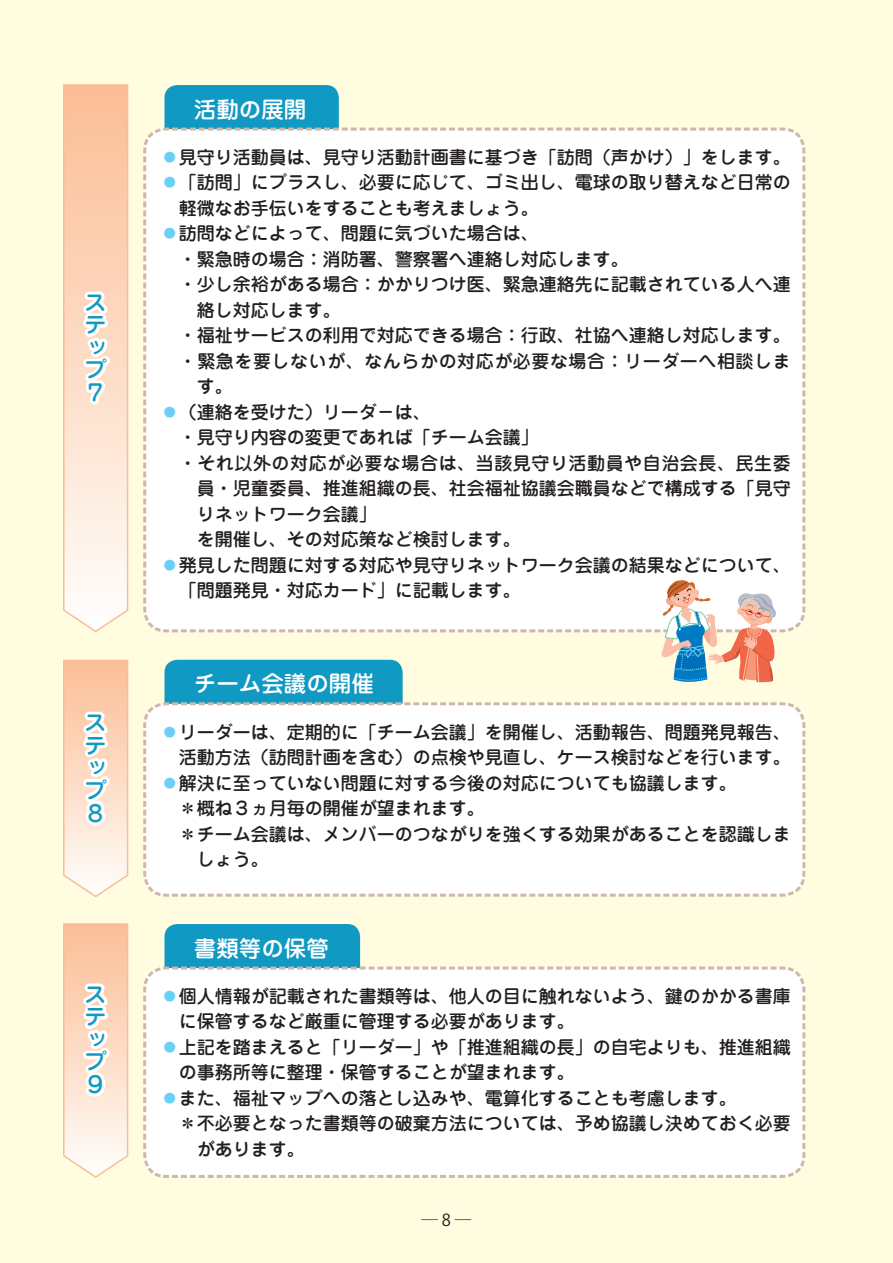
<style>
.page{position:relative;width:893px;height:1263px;background:#fffce0}
.page>*{position:absolute;margin:0;border:0;box-sizing:border-box;transform-origin:0 0}
.t1{font:500 22.5px "Jun 34 Pro";color:#fff}
.t2{font:500 22.5px/22.6px "Jun 34 Pro";color:#1099c2;text-align:justify}
.t3{font:500 18px "Jun 34 Pro";color:#231f20}
.t4{font:500 18px "Jun 34 Pro";letter-spacing:.03em;color:#231f20}
.t5{font:16.5px "Koz Go Pro";color:#231f20}
.s1{color:#6bcff6}
</style>
<div class="page">
<div style="left:164px;top:85px;width:175px;height:77px;background:#1099c2;border-radius:13px"></div>
<div style="left:143px;top:126px;width:663px;height:507px;background:#fff"></div>
<div style="left:164px;top:924px;width:196px;height:76px;background:#1099c2;border-radius:13px"></div>
<div style="left:143px;top:965px;width:663px;height:213px;background:#fff"></div>
<svg style="left:63px;top:923px;width:66px;height:255px"></svg>
<div style="left:164px;top:660px;width:239px;height:76px;background:#1099c2;border-radius:13px"></div>
<div style="left:143px;top:701px;width:663px;height:196px;background:#fff"></div>
<svg style="left:63px;top:659px;width:66px;height:239px"></svg>
<svg style="left:63px;top:84px;width:66px;height:549px"></svg>
<svg style="left:172px;top:580px;width:606px;height:102px"></svg>
<p class="t2" style="left:84px;top:289px;width:24px">ステップ７</p>
<p class="t2" style="left:84px;top:709px;width:24px">ステップ８</p>
<p class="t2" style="left:84px;top:981px;width:24px">ステップ９</p>
<p class="t1" style="left:194px;top:91px;width:114px">活動の展開</p>
<p class="t3" style="left:161px;top:143px;width:631px"><span class="s1">◦</span>見守り活動員は、見守り活動計画書に基づき「訪問（声かけ）」をします。</p>
<p class="t3" style="left:161px;top:168px;width:631px"><span class="s1">◦</span>「訪問」にプラスし、必要に応じて、ゴミ出し、電球の取り替えなど日常の</p>
<p class="t3" style="left:179px;top:194px;width:361px">軽微なお手伝いをすることも考えましょう。</p>
<p class="t3" style="left:161px;top:219px;width:379px"><span class="s1">◦</span>訪問などによって、問題に気づいた場合は、</p>
<p class="t3" style="left:179px;top:245px;width:451px">・緊急時の場合：消防署、警察署へ連絡し対応します。</p>
<p class="t3" style="left:179px;top:270px;width:613px">・少し余裕がある場合：かかりつけ医、緊急連絡先に記載されている人へ連</p>
<p class="t3" style="left:197px;top:296px;width:145px">絡し対応します。</p>
<p class="t3" style="left:179px;top:321px;width:613px">・福祉サービスの利用で対応できる場合：行政、社協へ連絡し対応します。</p>
<p class="t4" style="left:179px;top:347px;width:613px">・緊急を要しないが、なんらかの対応が必要な場合：リーダーへ相談しま</p>
<p class="t3" style="left:197px;top:372px;width:37px">す。</p>
<p class="t3" style="left:161px;top:398px;width:271px"><span class="s1">◦</span>（連絡を受けた）リーダ－は、</p>
<p class="t3" style="left:179px;top:423px;width:361px">・見守り内容の変更であれば「チーム会議」</p>
<p class="t4" style="left:179px;top:449px;width:613px">・それ以外の対応が必要な場合は、当該見守り活動員や自治会長、民生委</p>
<p class="t3" style="left:197px;top:474px;width:595px">員・児童委員、推進組織の長、社会福祉協議会職員などで構成する「見守</p>
<p class="t3" style="left:197px;top:500px;width:181px">りネットワーク会議」</p>
<p class="t3" style="left:179px;top:525px;width:343px">　を開催し、その対応策など検討します。</p>
<p class="t3" style="left:161px;top:551px;width:631px"><span class="s1">◦</span>発見した問題に対する対応や見守りネットワーク会議の結果などについて、</p>
<p class="t3" style="left:179px;top:576px;width:343px">「問題発見・対応カード」に記載します。</p>
<p class="t1" style="left:194px;top:666px;width:181px">チーム会議の開催</p>
<p class="t3" style="left:161px;top:717px;width:631px"><span class="s1">◦</span>リーダーは、定期的に「チーム会議」を開催し、活動報告、問題発見報告、</p>
<p class="t3" style="left:179px;top:743px;width:613px">活動方法（訪問計画を含む）の点検や見直し、ケース検討などを行います。</p>
<p class="t3" style="left:161px;top:768px;width:577px"><span class="s1">◦</span>解決に至っていない問題に対する今後の対応についても協議します。</p>
<p class="t3" style="left:179px;top:794px;width:307px">＊概ね３ヵ月毎の開催が望まれます。</p>
<p class="t3" style="left:179px;top:819px;width:613px">＊チーム会議は、メンバーのつながりを強くする効果があることを認識しま</p>
<p class="t3" style="left:197px;top:845px;width:73px">しょう。</p>
<p class="t1" style="left:194px;top:930px;width:136px">書類等の保管</p>
<p class="t3" style="left:161px;top:982px;width:631px"><span class="s1">◦</span>個人情報が記載された書類等は、他人の目に触れないよう、鍵のかかる書庫</p>
<p class="t3" style="left:179px;top:1007px;width:397px">に保管するなど厳重に管理する必要があります。</p>
<p class="t3" style="left:161px;top:1033px;width:631px"><span class="s1">◦</span>上記を踏まえると「リーダー」や「推進組織の長」の自宅よりも、推進組織</p>
<p class="t3" style="left:179px;top:1058px;width:397px">の事務所等に整理・保管することが望まれます。</p>
<p class="t3" style="left:161px;top:1084px;width:577px"><span class="s1">◦</span>また、福祉マップへの落とし込みや、電算化することも考慮します。</p>
<p class="t3" style="left:179px;top:1109px;width:613px">＊不必要となった書類等の破棄方法については、予め協議し決めておく必要</p>
<p class="t3" style="left:197px;top:1135px;width:109px">があります。</p>
<p class="t5" style="left:422px;top:1210px;width:51px">― ―</p>
</div>
